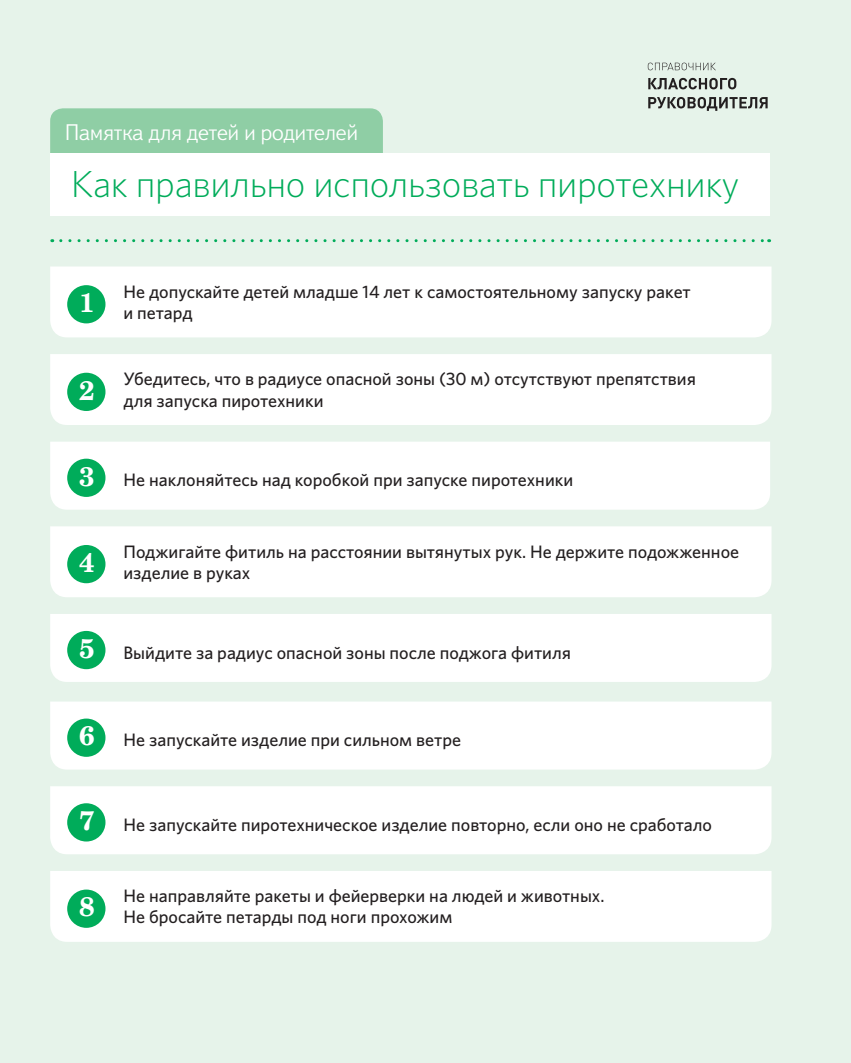
<style>
.page{position:relative;width:851px;height:1063px;background:#fff}
.page>*{position:absolute;margin:0;border:0;box-sizing:border-box;transform-origin:0 0}
.t1{font:300 37.65px "Whitney";letter-spacing:-.01em;color:#00ac5a}
.t2{font:700 27px "Century Schlbk Cyr";color:#fff}
.t3{font:300 22.5px "Textbook New";color:#fff}
.t4{font:500 18px/21px "Whitney";color:#231f20}
</style>
<div class="page">
<div style="left:0;top:0;width:850px;height:1063px;background:#e6f3ea"></div>
<div style="left:50px;top:108px;width:333px;height:71px;background:#8fcea5;border-radius:13px"></div>
<div style="left:50px;top:154px;width:720px;height:62px;background:#fff"></div>
<svg style="left:61px;top:239px;width:708px;height:3px"></svg>
<svg style="left:647px;top:63px;width:68px;height:7px"></svg>
<svg style="left:648px;top:78px;width:88px;height:11px"></svg>
<svg style="left:648px;top:97px;width:119px;height:14px"></svg>
<div style="left:50px;top:267px;width:721px;height:70px;background:#fff"></div>
<div style="left:67px;top:285px;width:38px;height:38px;background:#00ac5a;border-radius:50%"></div>
<div style="left:50px;top:354px;width:721px;height:71px;background:#fff"></div>
<div style="left:67px;top:373px;width:38px;height:38px;background:#00ac5a;border-radius:50%"></div>
<div style="left:50px;top:442px;width:720px;height:68px;background:#fff"></div>
<div style="left:67px;top:459px;width:38px;height:38px;background:#00ac5a;border-radius:50%"></div>
<div style="left:50px;top:526px;width:721px;height:71px;background:#fff"></div>
<div style="left:67px;top:545px;width:38px;height:38px;background:#00ac5a;border-radius:50%"></div>
<div style="left:50px;top:614px;width:721px;height:68px;background:#fff"></div>
<div style="left:67px;top:631px;width:38px;height:38px;background:#00ac5a;border-radius:50%"></div>
<div style="left:50px;top:702px;width:721px;height:68px;background:#fff"></div>
<div style="left:67px;top:719px;width:38px;height:38px;background:#00ac5a;border-radius:50%"></div>
<div style="left:50px;top:786px;width:721px;height:68px;background:#fff"></div>
<div style="left:67px;top:803px;width:38px;height:39px;background:#00ac5a;border-radius:50%"></div>
<div style="left:50px;top:871px;width:721px;height:71px;background:#fff"></div>
<div style="left:67px;top:890px;width:38px;height:38px;background:#00ac5a;border-radius:50%"></div>
<p class="t3" style="left:65px;top:119px;width:294px">Памятка для детей и родителей</p>
<h1 class="t1" style="left:71px;top:159px;width:670px">Как правильно использовать пиротехнику</h1>
<h2 class="t2" style="left:79px;top:286px;width:17px">1</h2>
<p class="t4" style="left:123px;top:281px;width:568px">Не допускайте детей младше 14 лет к самостоятельному запуску ракет и петард</p>
<h2 class="t2" style="left:79px;top:373px;width:17px">2</h2>
<p class="t4" style="left:123px;top:368px;width:574px">Убедитесь, что в радиусе опасной зоны (30 м) отсутствуют препятствия для запуска пиротехники</p>
<h2 class="t2" style="left:79px;top:459px;width:17px">3</h2>
<p class="t4" style="left:123px;top:469px;width:451px">Не наклоняйтесь над коробкой при запуске пиротехники</p>
<h2 class="t2" style="left:79px;top:545px;width:17px">4</h2>
<p class="t4" style="left:123px;top:541px;width:617px">Поджигайте фитиль на расстоянии вытянутых рук. Не держите подожженное изделие в руках</p>
<h2 class="t2" style="left:79px;top:631px;width:17px">5</h2>
<p class="t4" style="left:123px;top:642px;width:449px">Выйдите за радиус опасной зоны после поджога фитиля</p>
<h2 class="t2" style="left:79px;top:719px;width:17px">6</h2>
<p class="t4" style="left:123px;top:729px;width:339px">Не запускайте изделие при сильном ветре</p>
<h2 class="t2" style="left:79px;top:804px;width:17px">7</h2>
<p class="t4" style="left:123px;top:814px;width:590px">Не запускайте пиротехническое изделие повторно, если оно не сработало</p>
<h2 class="t2" style="left:79px;top:890px;width:17px">8</h2>
<p class="t4" style="left:123px;top:885px;width:482px">Не направляйте ракеты и фейерверки на людей и животных.<br>Не бросайте петарды под ноги прохожим</p>
</div>
